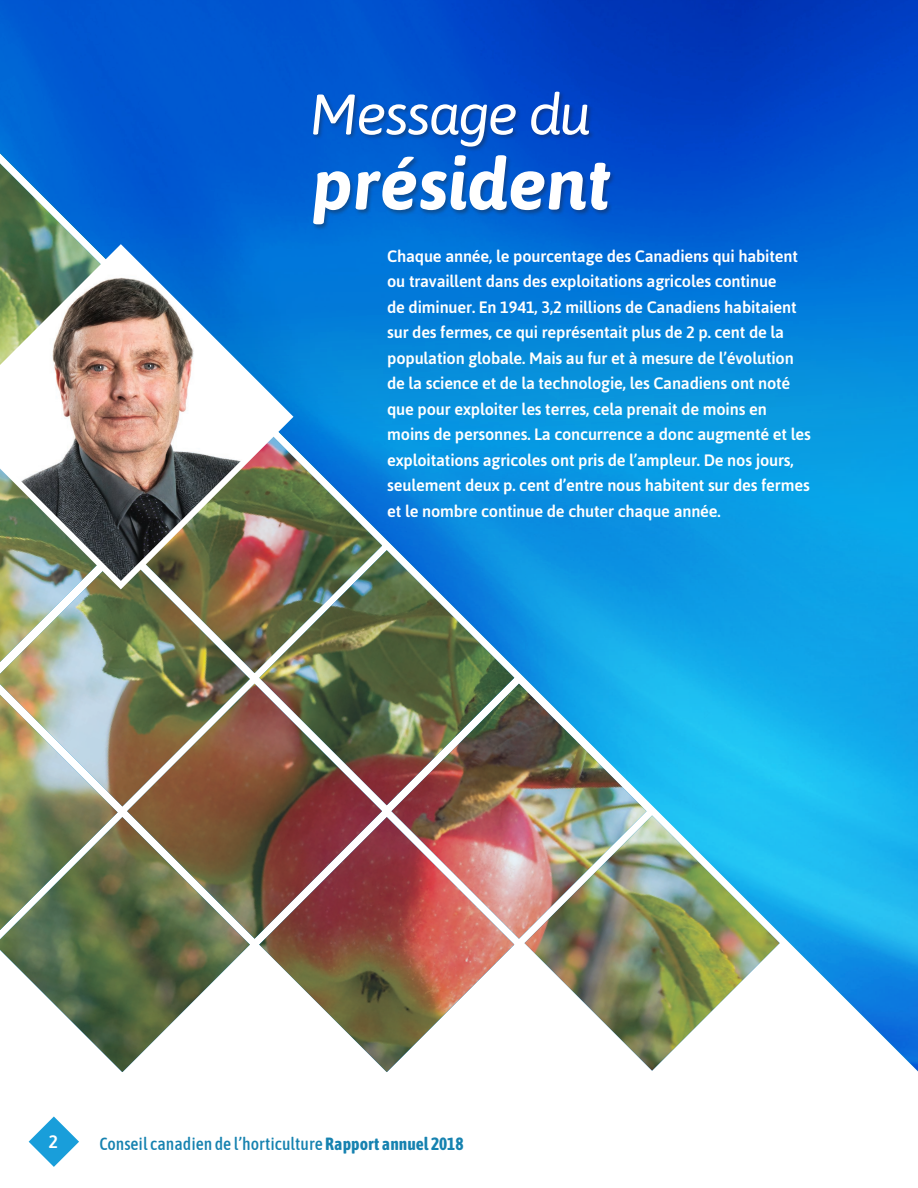
<style>
.page{position:relative;width:918px;height:1188px;background:#fff}
.page>*{position:absolute;margin:0;border:0;box-sizing:border-box;transform-origin:0 0}
.t1{font:italic 700 72px "Asap";color:#fff}
.t2{font:italic 57px "Asap";letter-spacing:-.03em;color:#fff}
.t3{font:500 18px "Asap";color:#fff}
.t4{font:500 17.7px "Asap Condensed";color:#1682b0}
.t5{font:500 16.5px/25.5px "Asap";letter-spacing:-.01em;color:#fff}
.s1{font-weight:700}
</style>
<div class="page">
<img style="left:0;top:0;width:918px;height:1071px">
<img style="left:0;top:240px;width:298px;height:354px">
<div style="left:312px;top:91px;width:304px;height:139px;background:#231f20;opacity:.35"></div>
<svg style="left:29px;top:1117px;width:50px;height:50px"></svg>
<h2 class="t2" style="left:310px;top:77px;width:283px">Message du</h2>
<h1 class="t1" style="left:312px;top:136px;width:301px">président</h1>
<p class="t5" style="left:387px;top:243px;width:425px">Chaque année, le pourcentage des Canadiens qui habitent ou travaillent dans des exploitations agricoles continue<br>de diminuer. En 1941, 3,2 millions de Canadiens habitaient sur des fermes, ce qui représentait plus de 2 p. cent de la population globale. Mais au fur et à mesure de l’évolution de la science et de la technologie, les Canadiens ont noté que pour exploiter les terres, cela prenait de moins en moins de personnes. La concurrence a donc augmenté et les exploitations agricoles ont pris de l’ampleur. De nos jours, seulement deux p. cent d’entre nous habitent sur des fermes et le nombre continue de chuter chaque année.</p>
<p class="t3" style="left:49px;top:1130px;width:11px">2</p>
<p class="t4" style="left:99px;top:1132px;width:366px">Conseil canadien de l’horticulture <span class="s1">Rapport annuel 2018</span></p>
</div>
